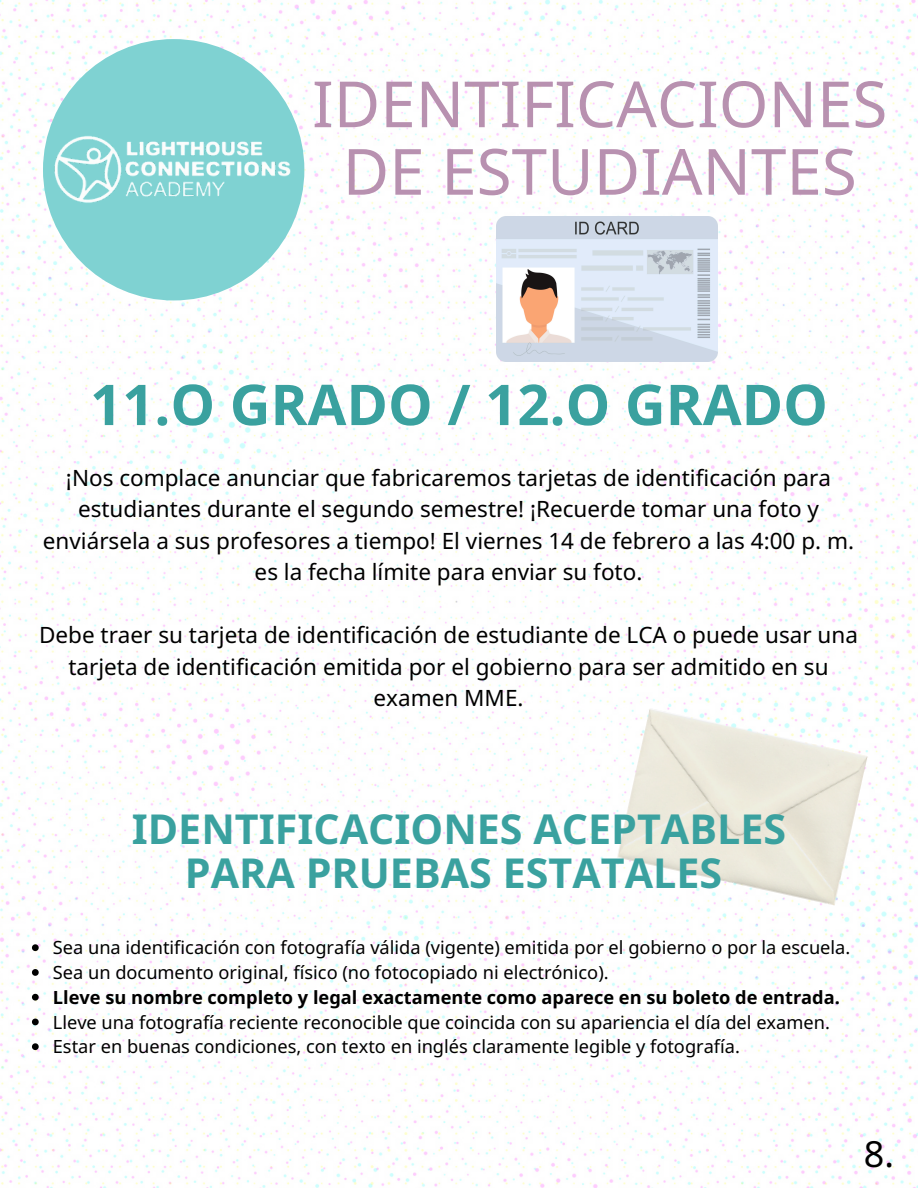
<style>
.page{position:relative;width:918px;height:1188px;background:#fff}
.page>*{position:absolute;margin:0;border:0;box-sizing:border-box;transform-origin:0 0}
.t1{font:63.75px/67.5px "Noto Sans";color:#b891b0;text-align:center}
.t2{font:700 56.25px "Noto Sans";color:#3aa19f}
.t3{font:700 41.25px/43.8px "Noto Sans";color:#3aa19f;text-align:center}
.t4{font:36px "Noto Sans";color:#000}
.t5{font:22.5px/31.5px "Noto Sans";color:#000;text-align:center}
.t6{font:18.3px "Noto Sans";color:#000}
.t7{font:700 18.3px/24.8px "Noto Sans";color:#000}
.s1{font-weight:400}
</style>
<div class="page">
<img style="left:0;top:0;width:918px;height:1188px">
<div style="left:43px;top:39px;width:261px;height:261px;background:#7fd2d2;border-radius:50%"></div>
<img style="left:45px;top:128px;width:257px;height:83px">
<img style="left:607px;top:701px;width:272px;height:217px">
<img style="left:497px;top:217px;width:220px;height:145px">
<svg style="left:32px;top:944px;width:7px;height:7px"></svg>
<svg style="left:32px;top:969px;width:7px;height:7px"></svg>
<svg style="left:32px;top:994px;width:7px;height:7px"></svg>
<svg style="left:32px;top:1019px;width:7px;height:6px"></svg>
<svg style="left:32px;top:1043px;width:7px;height:7px"></svg>
<p class="t1" style="left:312px;top:69px;width:577px">IDENTIFICACIONES<br>DE ESTUDIANTES</p>
<p class="t2" style="left:90px;top:365px;width:739px">11.O GRADO / 12.O GRADO</p>
<p class="t5" style="left:43px;top:461px;width:813px">¡Nos complace anunciar que fabricaremos tarjetas de identificación para estudiantes durante el segundo semestre! ¡Recuerde tomar una foto y enviársela a sus profesores a tiempo! El viernes 14 de febrero a las 4:00 p. m. es la fecha límite para enviar su foto.</p>
<p class="t5" style="left:39px;top:619px;width:820px">Debe traer su tarjeta de identificación de estudiante de LCA o puede usar una tarjeta de identificación emitida por el gobierno para ser admitido en su examen MME.</p>
<h3 class="t3" style="left:132px;top:806px;width:656px">IDENTIFICACIONES ACEPTABLES<br>PARA PRUEBAS ESTATALES</h3>
<p class="t6" style="left:53px;top:935px;width:799px">Sea una identificación con fotografía válida (vigente) emitida por el gobierno o por la escuela.</p>
<h2 class="t7" style="left:53px;top:960px;width:789px"><span class="s1">Sea un documento original, físico (no fotocopiado ni electrónico).<br></span>Lleve su nombre completo y legal exactamente como aparece en su boleto de entrada.</h2>
<h5 class="t6" style="left:53px;top:1009px;width:779px">Lleve una fotografía reciente reconocible que coincida con su apariencia el día del examen.</h5>
<p class="t6" style="left:53px;top:1034px;width:689px">Estar en buenas condiciones, con texto en inglés claramente legible y fotografía.</p>
<h1 class="t4" style="left:864px;top:1128px;width:32px">8.</h1>
</div>
